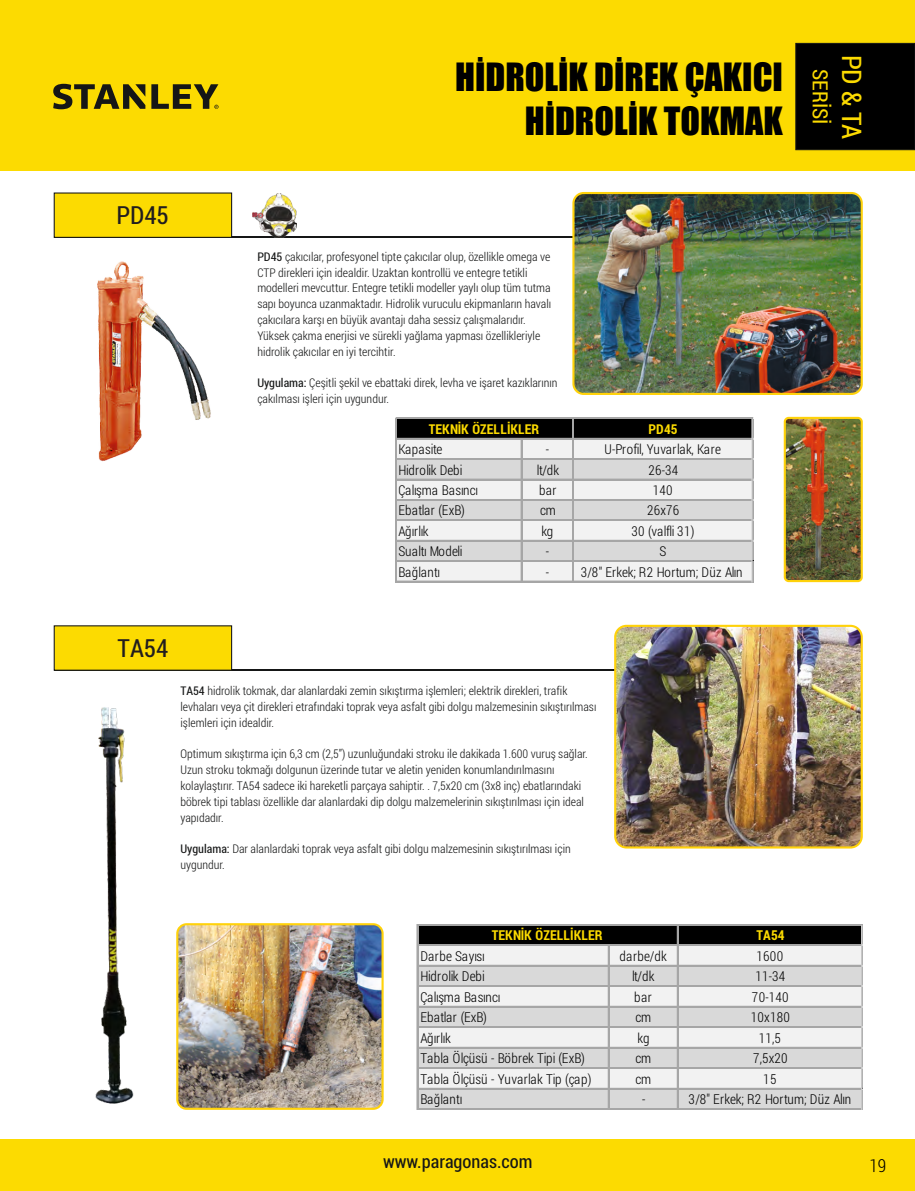
<style>
.page{position:relative;width:915px;height:1191px;background:#fff}
.page>*{position:absolute;margin:0;border:0;box-sizing:border-box;transform-origin:0 0}
.t1{font:36px/44px "Impact";color:#000;text-align:right}
.t2{font:27px "Roboto Condensed";color:#fcdb01}
.t3{font:25.05px "Roboto Condensed";color:#211d1e}
.t4{font:21px "Roboto Condensed";color:#fcdb01}
.t5{font:18.45px "Roboto Condensed";color:#151616}
.t6{font:300 18px "Roboto Condensed";color:#000}
.t7{font:300 13.65px "Roboto Condensed";letter-spacing:.01em;color:#000}
.t8{font:700 13.65px "Roboto Condensed";letter-spacing:.01em;color:#fcdb01}
.t9{font:300 13.65px "Roboto Condensed";letter-spacing:-.015em;color:#000}
.t10{font:300 13.65px "Roboto Condensed";letter-spacing:-.035em;color:#000}
.t11{font:300 13.65px "Roboto Condensed";letter-spacing:-.02em;color:#000}
.t12{font:300 13.65px "Roboto Condensed";letter-spacing:-.01em;color:#000}
.t13{font:300 12px/15.9px "Roboto Condensed";color:#151616}
.s1{font-weight:400}
</style>
<div class="page">
<hr style="left:54px;top:237px;width:520px;height:1px;background:#151616">
<hr style="left:54px;top:669px;width:562px;height:1px;background:#151616">
<div style="left:396px;top:419px;width:356px;height:20px;background:#000"></div>
<div style="left:396px;top:438px;width:356px;height:22px;background:#f2f2f2"></div>
<div style="left:396px;top:459px;width:356px;height:21px;background:#d9d9d9"></div>
<div style="left:396px;top:479px;width:356px;height:21px;background:#f2f2f2"></div>
<div style="left:396px;top:499px;width:356px;height:22px;background:#d9d9d9"></div>
<div style="left:396px;top:520px;width:356px;height:21px;background:#f2f2f2"></div>
<div style="left:396px;top:540px;width:356px;height:22px;background:#d9d9d9"></div>
<div style="left:396px;top:560px;width:356px;height:22px;background:#f2f2f2"></div>
<hr style="left:396px;top:418px;width:356px;height:1px;background:#a6a6a6">
<hr style="left:396px;top:438px;width:356px;height:1px;background:#a6a6a6">
<hr style="left:396px;top:459px;width:356px;height:1px;background:#a6a6a6">
<hr style="left:396px;top:458px;width:356px;height:1px;background:#a6a6a6">
<hr style="left:396px;top:479px;width:356px;height:1px;background:#a6a6a6">
<hr style="left:396px;top:499px;width:356px;height:1px;background:#a6a6a6">
<hr style="left:396px;top:520px;width:356px;height:1px;background:#a6a6a6">
<hr style="left:396px;top:519px;width:356px;height:1px;background:#a6a6a6">
<hr style="left:396px;top:540px;width:356px;height:1px;background:#a6a6a6">
<hr style="left:396px;top:560px;width:356px;height:2px;background:#a6a6a6">
<hr style="left:395px;top:418px;width:1px;height:164px;background:#a6a6a6">
<hr style="left:521px;top:439px;width:1px;height:143px;background:#a6a6a6">
<hr style="left:520px;top:439px;width:1px;height:143px;background:#a6a6a6">
<hr style="left:572px;top:419px;width:2px;height:163px;background:#a6a6a6">
<hr style="left:396px;top:581px;width:356px;height:1px;background:#a6a6a6">
<hr style="left:751px;top:419px;width:1px;height:163px;background:#d4d4d4">
<img style="left:177px;top:924px;width:205px;height:184px;border-radius:9px">
<div style="left:176px;top:923px;width:207px;height:186px;border:2px solid #ffd20a;border-radius:9px"></div>
<div style="left:418px;top:925px;width:444px;height:21px;background:#000"></div>
<div style="left:418px;top:944px;width:444px;height:22px;background:#f2f2f2"></div>
<div style="left:418px;top:965px;width:444px;height:22px;background:#d9d9d9"></div>
<div style="left:418px;top:985px;width:444px;height:22px;background:#f2f2f2"></div>
<div style="left:418px;top:1006px;width:444px;height:22px;background:#d9d9d9"></div>
<div style="left:418px;top:1026px;width:444px;height:22px;background:#f2f2f2"></div>
<div style="left:418px;top:1047px;width:444px;height:22px;background:#d9d9d9"></div>
<div style="left:418px;top:1067px;width:444px;height:22px;background:#f2f2f2"></div>
<div style="left:418px;top:1088px;width:444px;height:22px;background:#d9d9d9"></div>
<hr style="left:418px;top:924px;width:444px;height:1px;background:#a6a6a6">
<hr style="left:418px;top:944px;width:444px;height:2px;background:#a6a6a6">
<hr style="left:418px;top:965px;width:444px;height:1px;background:#a6a6a6">
<hr style="left:418px;top:985px;width:444px;height:2px;background:#a6a6a6">
<hr style="left:418px;top:1006px;width:444px;height:1px;background:#a6a6a6">
<hr style="left:418px;top:1026px;width:444px;height:2px;background:#a6a6a6">
<hr style="left:418px;top:1047px;width:444px;height:1px;background:#a6a6a6">
<hr style="left:418px;top:1067px;width:444px;height:2px;background:#a6a6a6">
<hr style="left:418px;top:1088px;width:444px;height:1px;background:#a6a6a6">
<hr style="left:417px;top:924px;width:1px;height:186px;background:#a6a6a6">
<hr style="left:608px;top:946px;width:1px;height:164px;background:#a6a6a6">
<hr style="left:607px;top:946px;width:1px;height:164px;background:#a6a6a6">
<hr style="left:677px;top:925px;width:1px;height:185px;background:#a6a6a6">
<hr style="left:676px;top:925px;width:1px;height:185px;background:#a6a6a6">
<hr style="left:418px;top:1108px;width:444px;height:2px;background:#a6a6a6">
<hr style="left:861px;top:925px;width:1px;height:185px;background:#d4d4d4">
<div style="left:54px;top:192px;width:178px;height:46px;background:#fcdb01;border:1px solid #151616"></div>
<img style="left:252px;top:193px;width:45px;height:44px">
<img style="left:573px;top:193px;width:288px;height:201px;border-radius:10px">
<div style="left:572px;top:192px;width:290px;height:203px;border:2px solid #ffd20a;border-radius:10px"></div>
<img style="left:95px;top:707px;width:39px;height:397px">
<div style="left:0;top:0;width:914px;height:170px;background:#fcdb01"></div>
<div style="left:795px;top:43px;width:119px;height:107px;background:#000;border:1px solid #151616"></div>
<div style="left:0;top:1140px;width:914px;height:51px;background:#fcdb01"></div>
<svg style="left:53px;top:84px;width:165px;height:25px"></svg>
<div style="left:54px;top:625px;width:178px;height:45px;background:#fcdb01"></div>
<img style="left:615px;top:626px;width:246px;height:221px;border-radius:11px">
<div style="left:614px;top:625px;width:248px;height:223px;border:2px solid #ffd20a;border-radius:11px"></div>
<img style="left:97px;top:261px;width:114px;height:201px">
<img style="left:784px;top:418px;width:77px;height:162px;border-radius:4px">
<div style="left:783px;top:417px;width:79px;height:165px;border:2px solid #ffd20a;border-radius:4px"></div>
<h1 class="t1" style="left:455px;top:57px;width:329px">HİDROLİK DİREK ÇAKICI<br>HİDROLİK TOKMAK</h1>
<h2 class="t2" style="left:870px;top:55px;width:86px;rotate:90deg">PD &amp; TA</h2>
<h3 class="t4" style="left:834px;top:69px;width:57px;rotate:90deg">SERİSİ</h3>
<h3 class="t3" style="left:116px;top:198px;width:54px">PD45</h3>
<p class="t13" style="left:257px;top:248px;width:295px"><span class="s1">PD45</span> çakıcılar, profesyonel tipte çakıcılar olup, özellikle omega ve CTP direkleri için idealdir. Uzaktan kontrollü ve entegre tetikli modelleri mevcuttur. Entegre tetikli modeller yaylı olup tüm tutma sapı boyunca uzanmaktadır. Hidrolik vuruculu ekipmanların havalı çakıcılara karşı en büyük avantajı daha sessiz çalışmalarıdır.<br>Yüksek çakma enerjisi ve sürekli yağlama yapması özellikleriyle hidrolik çakıcılar en iyi tercihtir.</p>
<p class="t13" style="left:257px;top:375px;width:302px"><span class="s1">Uygulama:</span> Çeşitli şekil ve ebattaki direk, levha ve işaret kazıklarının çakılması işleri için uygundur.</p>
<p class="t8" style="left:428px;top:419px;width:112px">TEKNİK ÖZELLİKLER</p>
<p class="t8" style="left:648px;top:419px;width:31px">PD45</p>
<p class="t12" style="left:398px;top:440px;width:45px">Kapasite</p>
<p class="t7" style="left:545px;top:440px;width:5px">-</p>
<p class="t7" style="left:604px;top:440px;width:118px">U-Profil, Yuvarlak, Kare</p>
<p class="t7" style="left:398px;top:460px;width:66px">Hidrolik Debi</p>
<p class="t7" style="left:536px;top:460px;width:24px">lt/dk</p>
<p class="t7" style="left:648px;top:460px;width:31px">26-34</p>
<p class="t9" style="left:398px;top:480px;width:81px">Çalışma Basıncı</p>
<p class="t7" style="left:539px;top:480px;width:19px">bar</p>
<p class="t7" style="left:652px;top:480px;width:21px">140</p>
<p class="t7" style="left:398px;top:501px;width:68px">Ebatlar (ExB)</p>
<p class="t7" style="left:540px;top:501px;width:17px">cm</p>
<p class="t7" style="left:647px;top:501px;width:34px">26x76</p>
<p class="t10" style="left:398px;top:521px;width:32px">Ağırlık</p>
<p class="t7" style="left:541px;top:521px;width:13px">kg</p>
<p class="t7" style="left:631px;top:521px;width:64px">30 (valfli 31)</p>
<p class="t11" style="left:398px;top:542px;width:66px">Sualtı Modeli</p>
<p class="t7" style="left:545px;top:542px;width:5px">-</p>
<p class="t7" style="left:659px;top:542px;width:8px">S</p>
<p class="t7" style="left:398px;top:562px;width:43px">Bağlantı</p>
<p class="t7" style="left:545px;top:562px;width:198px">- 3/8" Erkek; R2 Hortum; Düz Alın</p>
<h3 class="t3" style="left:118px;top:630px;width:52px">TA54</h3>
<p class="t13" style="left:180px;top:682px;width:417px"><span class="s1">TA54</span> hidrolik tokmak, dar alanlardaki zemin sıkıştırma işlemleri; elektrik direkleri, trafik levhaları veya çit direkleri etrafındaki toprak veya asfalt gibi dolgu malzemesinin sıkıştırılması işlemleri için idealdir.</p>
<p class="t13" style="left:180px;top:746px;width:409px">Optimum sıkıştırma için 6,3 cm (2,5”) uzunluğundaki stroku ile dakikada 1.600 vuruş sağlar.<br>Uzun stroku tokmağı dolgunun üzerinde tutar ve aletin yeniden konumlandırılmasını kolaylaştırır. TA54 sadece iki hareketli parçaya sahiptir. . 7,5x20 cm (3x8 inç) ebatlarındaki böbrek tipi tablası özellikle dar alanlardaki dip dolgu malzemelerinin sıkıştırılması için ideal yapıdadır.</p>
<p class="t13" style="left:180px;top:841px;width:391px"><span class="s1">Uygulama:</span> Dar alanlardaki toprak veya asfalt gibi dolgu malzemesinin sıkıştırılması için uygundur.</p>
<p class="t8" style="left:491px;top:926px;width:112px">TEKNİK ÖZELLİKLER</p>
<p class="t8" style="left:756px;top:926px;width:30px">TA54</p>
<p class="t7" style="left:420px;top:946px;width:66px">Darbe Sayısı</p>
<p class="t7" style="left:619px;top:946px;width:49px">darbe/dk</p>
<p class="t7" style="left:756px;top:946px;width:28px">1600</p>
<p class="t7" style="left:420px;top:967px;width:66px">Hidrolik Debi</p>
<p class="t7" style="left:631px;top:967px;width:24px">lt/dk</p>
<p class="t7" style="left:755px;top:967px;width:31px">11-34</p>
<p class="t9" style="left:420px;top:987px;width:82px">Çalışma Basıncı</p>
<p class="t7" style="left:634px;top:987px;width:19px">bar</p>
<p class="t7" style="left:751px;top:987px;width:38px">70-140</p>
<p class="t7" style="left:420px;top:1008px;width:68px">Ebatlar (ExB)</p>
<p class="t7" style="left:635px;top:1008px;width:17px">cm</p>
<p class="t7" style="left:750px;top:1008px;width:41px">10x180</p>
<p class="t10" style="left:420px;top:1028px;width:32px">Ağırlık</p>
<p class="t7" style="left:637px;top:1028px;width:14px">kg</p>
<p class="t7" style="left:758px;top:1028px;width:24px">11,5</p>
<p class="t7" style="left:420px;top:1049px;width:166px">Tabla Ölçüsü - Böbrek Tipi (ExB)</p>
<p class="t7" style="left:635px;top:1049px;width:17px">cm</p>
<p class="t7" style="left:752px;top:1049px;width:36px">7,5x20</p>
<p class="t7" style="left:420px;top:1069px;width:173px">Tabla Ölçüsü - Yuvarlak Tip (çap)</p>
<p class="t7" style="left:635px;top:1069px;width:17px">cm</p>
<p class="t7" style="left:763px;top:1069px;width:15px">15</p>
<p class="t7" style="left:420px;top:1090px;width:44px">Bağlantı</p>
<p class="t7" style="left:642px;top:1090px;width:5px">-</p>
<p class="t7" style="left:688px;top:1090px;width:164px">3/8" Erkek; R2 Hortum; Düz Alın</p>
<h3 class="t5" style="left:383px;top:1149px;width:151px">www.paragonas.com</h3>
<h3 class="t6" style="left:869px;top:1153px;width:18px">19</h3>
</div>
